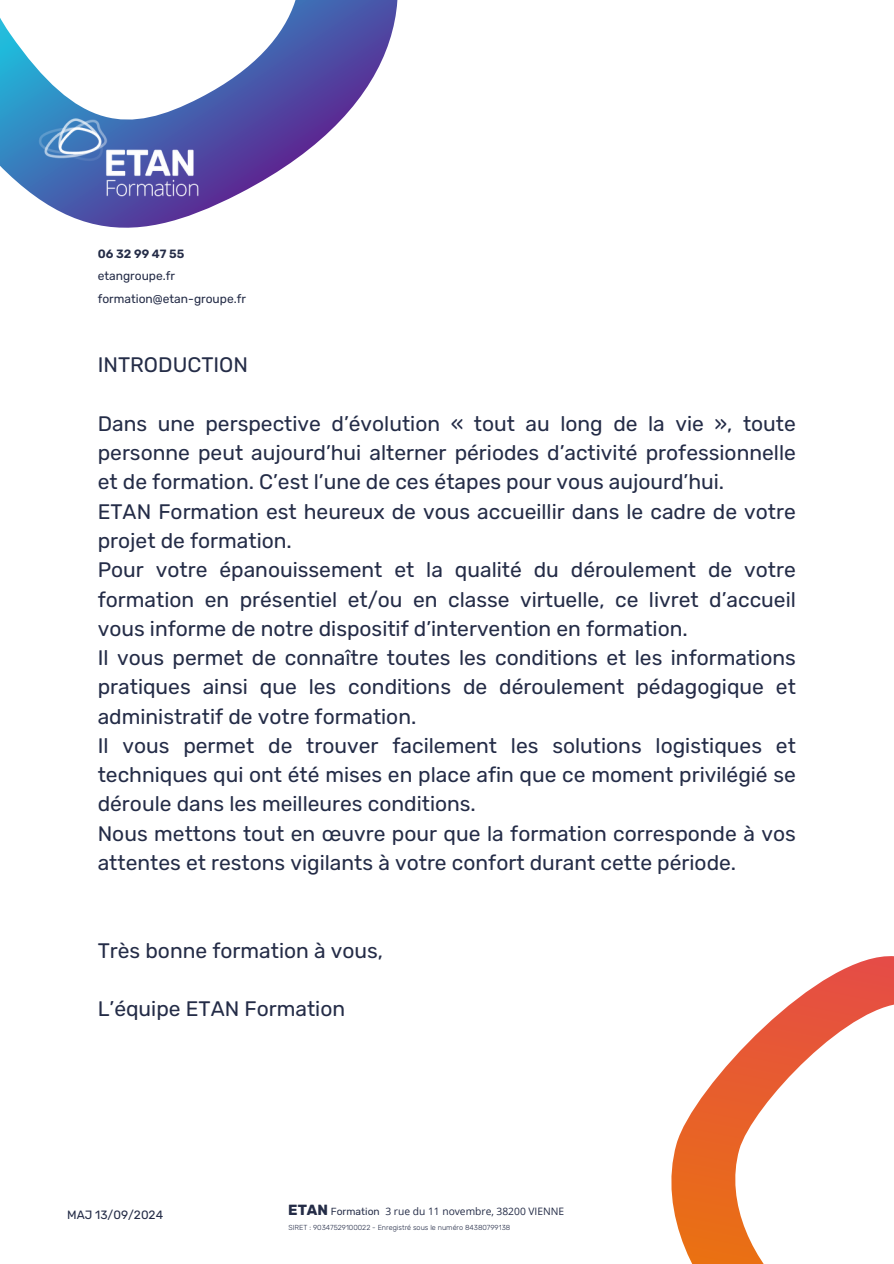
<style>
.page{position:relative;width:894px;height:1264px;background:#fff}
.page>*{position:absolute;margin:0;border:0;box-sizing:border-box;transform-origin:0 0}
.t1{font:21px/29.2px "Rubik";color:#242c47}
.t2{font:700 14.7px "Rubik";color:#242c47}
.t3{font:12px/22px "Rubik";color:#242c47}
.t4{font:10.2px "Open Sans";color:#242c47}
.t5{font:10.2px "Rubik";color:#242c47}
.t6{font:300 7.2px "Rubik";color:#242c47}
.s1{font-weight:600}
</style>
<div class="page">
<svg style="left:14px;top:0;width:384px;height:228px"></svg>
<svg style="left:0;top:0;width:353px;height:179px"></svg>
<img style="left:22px;top:109px;width:254px;height:111px">
<svg style="left:671px;top:956px;width:222px;height:301px"></svg>
<svg style="left:689px;top:964px;width:204px;height:299px"></svg>
<p class="t3" style="left:98px;top:243px;width:88px"><span class="s1">06 32 99 47 55 </span>etangroupe.fr</p>
<p class="t3" style="left:98px;top:287px;width:150px">formation@etan-groupe.fr</p>
<p class="t1" style="left:98px;top:350px;width:152px">INTRODUCTION</p>
<p class="t1" style="left:98px;top:409px;width:699px">Dans une perspective d’évolution « tout au long de la vie », toute personne peut aujourd’hui alterner périodes d’activité professionnelle et de formation. C’est l’une de ces étapes pour vous aujourd’hui.<br>ETAN Formation est heureux de vous accueillir dans le cadre de votre projet de formation.<br>Pour votre épanouissement et la qualité du déroulement de votre formation en présentiel et/ou en classe virtuelle, ce livret d’accueil vous informe de notre dispositif d’intervention en formation.<br>Il vous permet de connaître toutes les conditions et les informations pratiques ainsi que les conditions de déroulement pédagogique et administratif de votre formation.<br>Il vous permet de trouver facilement les solutions logistiques et techniques qui ont été mises en place afin que ce moment privilégié se déroule dans les meilleures conditions.<br>Nous mettons tout en œuvre pour que la formation corresponde à vos attentes et restons vigilants à votre confort durant cette période.</p>
<h5 class="t1" style="left:98px;top:935px;width:287px">Très bonne formation à vous,</h5>
<p class="t1" style="left:98px;top:994px;width:249px">L’équipe ETAN Formation</p>
<h6 class="t3" style="left:67px;top:1203px;width:97px">MAJ 13/09/2024</h6>
<p class="t2" style="left:288px;top:1200px;width:41px">ETAN</p>
<p class="t5" style="left:331px;top:1205px;width:50px">Formation</p>
<p class="t4" style="left:385px;top:1203px;width:180px">3 rue du 11 novembre, 38200 VIENNE</p>
<h3 class="t6" style="left:288px;top:1223px;width:223px">SIRET : 90347529100022 - Enregistré sous le numéro 84380799138</h3>
</div>
